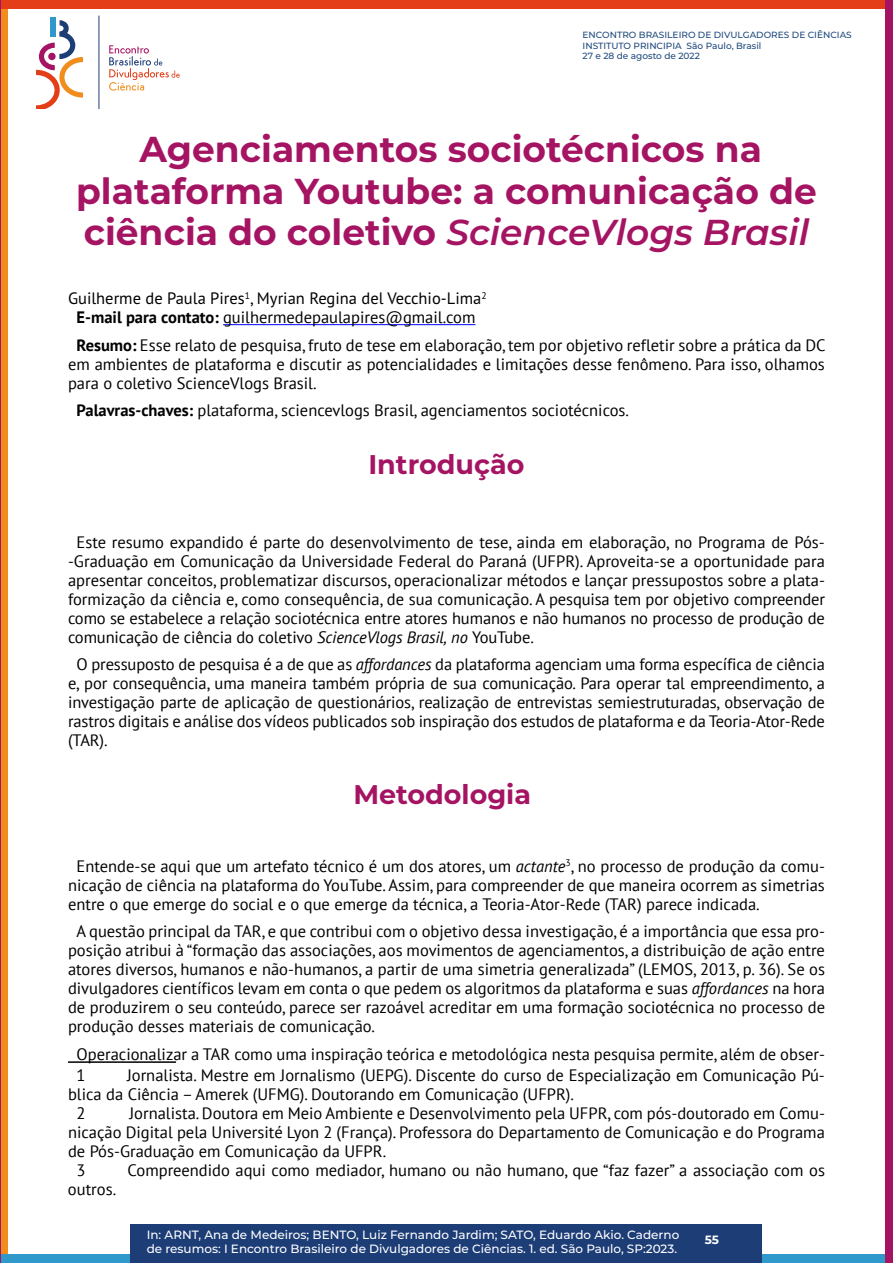
<style>
.page{position:relative;width:893px;height:1263px;background:#fff}
.page>*{position:absolute;margin:0;border:0;box-sizing:border-box;transform-origin:0 0}
.t1{font:700 36px/41.4px "Montserrat";color:#a51462;text-align:center}
.t2{font:700 27px "Montserrat";color:#a51462}
.t3{font:16.5px/18.9px "PT Sans";color:#000;text-align:justify}
.t4{font:16.5px "PT Sans Pro";color:#000}
.t5{font:500 12px/13.8px "Montserrat";color:#fff}
.t6{font:700 12px "Montserrat";color:#fff}
.t7{font:500 9px/10.4px "Montserrat";color:#1f497d}
.s1{font-weight:600;font-style:italic}
.s2{font-weight:700}
.s3{font-style:italic}
</style>
<div class="page">
<svg style="left:36px;top:20px;width:47px;height:89px"></svg>
<div style="left:48px;top:53px;width:8px;height:7px;background:#a51462;border-radius:50%"></div>
<div style="left:51px;top:17px;width:5px;height:20px;background:#2f99cc"></div>
<hr style="left:99px;top:16px;width:1px;height:93px;background:#1d3d77">
<svg style="left:109px;top:45px;width:71px;height:46px"></svg>
<div style="left:0;top:0;width:8px;height:1263px;background:#f08d1c"></div>
<div style="left:0;top:1254px;width:893px;height:9px;background:#2f99cc"></div>
<div style="left:0;top:0;width:893px;height:9px;background:#e33e17"></div>
<hr style="left:0;top:0;width:1px;height:1263px;background:#a51462">
<div style="left:885px;top:0;width:8px;height:1263px;background:#a51462"></div>
<hr style="left:223px;top:324px;width:252px;height:1px;background:#00f">
<hr style="left:68px;top:1061px;width:108px;height:2px;background:#000">
<div style="left:130px;top:1225px;width:632px;height:38px;background:#1d3d77"></div>
<p class="t7" style="left:583px;top:30px;width:271px">ENCONTRO BRASILEIRO DE DIVULGADORES DE CIÊNCIAS<br>INSTITUTO PRINCIPIA São Paulo, Brasil<br>27 e 28 de agosto de 2022</p>
<h1 class="t1" style="left:76px;top:127px;width:742px">Agenciamentos sociotécnicos na plataforma Youtube: a comunicação de ciência do coletivo <span class="s1">ScienceVlogs Brasil</span></h1>
<p class="t4" style="left:68px;top:288px;width:420px">Guilherme de Paula Pires<sup>1</sup>, Myrian Regina del Vecchio-Lima<sup>2</sup></p>
<p class="t3" style="left:77px;top:303px;width:751px;line-height:27.5px"><span class="s2">E-mail para contato:</span> guilhermedepaulapires@gmail.com<br><span class="s2">Resumo:</span> Esse relato de pesquisa, fruto de tese em elaboração, tem por objetivo refletir sobre a prática da DC</p>
<p class="t3" style="left:68px;top:354px;width:758px">em ambientes de plataforma e discutir as potencialidades e limitações desse fenômeno. Para isso, olhamos para o coletivo ScienceVlogs Brasil.</p>
<p class="t3" style="left:77px;top:401px;width:554px"><span class="s2">Palavras-chaves:</span> plataforma, sciencevlogs Brasil, agenciamentos sociotécnicos.</p>
<h2 class="t2" style="left:368px;top:445px;width:158px">Introdução</h2>
<p class="t3" style="left:68px;top:532px;width:758px;text-indent:8px">Este resumo expandido é parte do desenvolvimento de tese, ainda em elaboração, no Programa de Pós--Graduação em Comunicação da Universidade Federal do Paraná (UFPR). Aproveita-se a oportunidade para apresentar conceitos, problematizar discursos, operacionalizar métodos e lançar pressupostos sobre a plata&shy;formização da ciência e, como consequência, de sua comunicação. A pesquisa tem por objetivo compreender como se estabelece a relação sociotécnica entre atores humanos e não humanos no processo de produção de comunicação de ciência do coletivo <span class="s3">ScienceVlogs Brasil, no</span> YouTube.</p>
<p class="t3" style="left:68px;top:655px;width:758px;text-indent:8px">O pressuposto de pesquisa é a de que as <span class="s3">affordances</span> da plataforma agenciam uma forma específica de ciência e, por consequência, uma maneira também própria de sua comunicação. Para operar tal empreendimento, a investigação parte de aplicação de questionários, realização de entrevistas semiestruturadas, observação de rastros digitais e análise dos vídeos publicados sob inspiração dos estudos de plataforma e da Teoria-Ator-Rede (TAR).</p>
<h2 class="t2" style="left:353px;top:775px;width:179px">Metodologia</h2>
<p class="t3" style="left:68px;top:856px;width:758px;text-indent:9px">Entende-se aqui que um artefato técnico é um dos atores, um <span class="s3">actante</span><sup>3</sup>, no processo de produção da comu&shy;nicação de ciência na plataforma do YouTube. Assim, para compreender de que maneira ocorrem as simetrias entre o que emerge do social e o que emerge da técnica, a Teoria-Ator-Rede (TAR) parece indicada.</p>
<p class="t3" style="left:68px;top:922px;width:758px;text-indent:8px">A questão principal da TAR, e que contribui com o objetivo dessa investigação, é a importância que essa pro&shy;posição atribui à “formação das associações, aos movimentos de agenciamentos, a distribuição de ação entre atores diversos, humanos e não-humanos, a partir de uma simetria generalizada” (LEMOS, 2013, p. 36). Se os divulgadores científicos levam em conta o que pedem os algoritmos da plataforma e suas <span class="s3">affordances</span> na hora de produzirem o seu conteúdo, parece ser razoável acreditar em uma formação sociotécnica no processo de produção desses materiais de comunicação.</p>
<p class="t3" style="left:77px;top:1043px;width:750px;line-height:21.3px">Operacionalizar a TAR como uma inspiração teórica e metodológica nesta pesquisa permite, além de obser-<br>1</p>
<p class="t3" style="left:127px;top:1065px;width:699px">Jornalista. Mestre em Jornalismo (UEPG). Discente do curso de Especialização em Comunicação Pú-</p>
<p class="t3" style="left:68px;top:1084px;width:507px">blica da Ciência – Amerek (UFMG). Doutorando em Comunicação (UFPR).</p>
<p class="t3" style="left:77px;top:1103px;width:10px">2</p>
<p class="t3" style="left:129px;top:1103px;width:697px">Jornalista. Doutora em Meio Ambiente e Desenvolvimento pela UFPR, com pós-doutorado em Comu-</p>
<p class="t3" style="left:68px;top:1122px;width:758px">nicação Digital pela Université Lyon 2 (França). Professora do Departamento de Comunicação e do Programa</p>
<p class="t3" style="left:68px;top:1141px;width:320px">de Pós-Graduação em Comunicação da UFPR.</p>
<p class="t3" style="left:77px;top:1160px;width:10px">3</p>
<p class="t3" style="left:128px;top:1160px;width:699px">Compreendido aqui como mediador, humano ou não humano, que “faz fazer” a associação com os</p>
<p class="t3" style="left:68px;top:1179px;width:50px">outros.</p>
<p class="t5" style="left:147px;top:1227px;width:534px">In: ARNT, Ana de Medeiros; BENTO, Luiz Fernando Jardim; SATO, Eduardo Akio. Caderno de resumos: I Encontro Brasileiro de Divulgadores de Ciências. 1. ed. São Paulo, SP:2023.</p>
<p class="t6" style="left:705px;top:1231px;width:16px">55</p>
</div>
